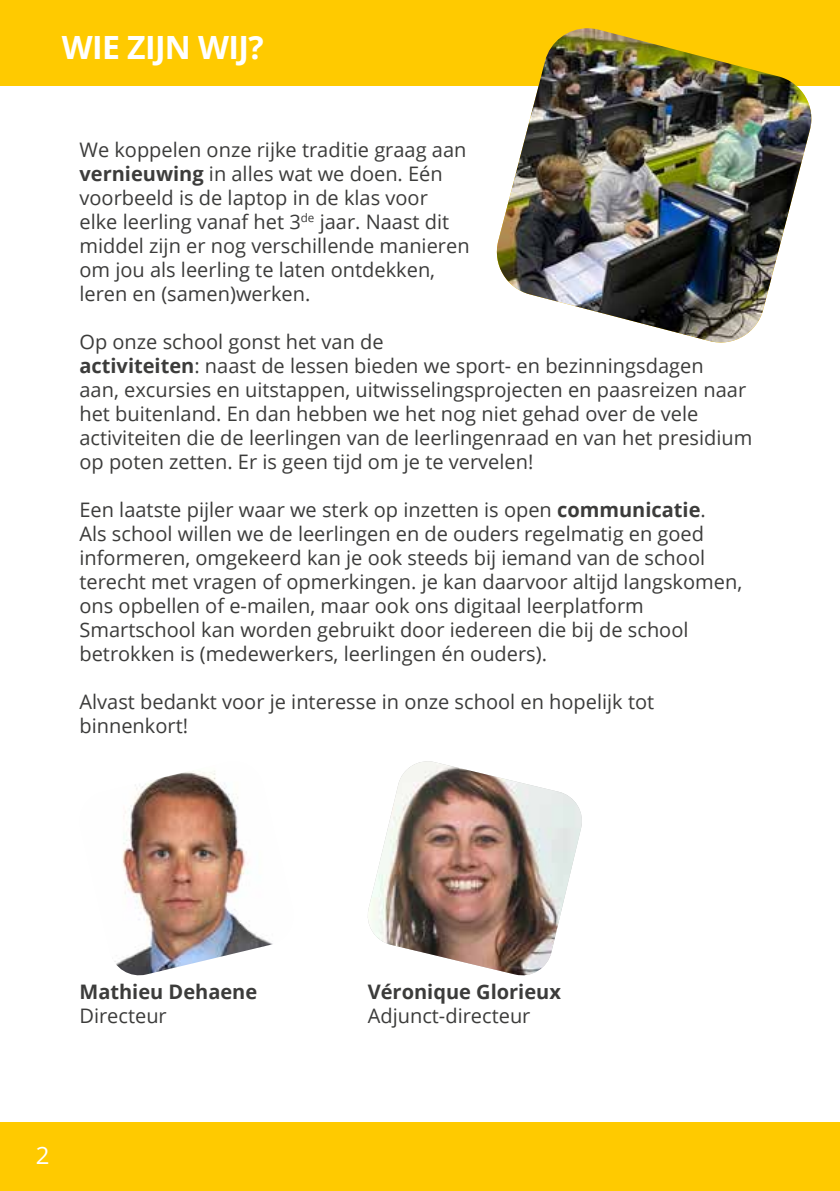
<style>
.page{position:relative;width:840px;height:1191px;background:#fff}
.page>*{position:absolute;margin:0;border:0;box-sizing:border-box;transform-origin:0 0}
.t1{font:700 32px "Open Sans";letter-spacing:-.02em;color:#fff}
.t2{font:24px "Open Sans";color:#fff}
.t3{font:20px/24px "Open Sans";color:#3c3c3b}
.t4{font:700 20px "Open Sans";color:#3c3c3b}
.s1{font-weight:700}
</style>
<div class="page">
<div style="left:0;top:0;width:839px;height:85px;background:#ffca00"></div>
<div style="left:0;top:1123px;width:839px;height:68px;background:#ffca00"></div>
<img style="left:114px;top:771px;width:159px;height:205px">
<img style="left:367px;top:761px;width:214px;height:215px">
<img style="left:492px;top:28px;width:323px;height:314px">
<h1 class="t1" style="left:62px;top:24px;width:203px">WIE ZIJN WIJ?</h1>
<p class="t3" style="left:79px;top:137px;width:391px">We koppelen onze rijke traditie graag aan <span class="s1">vernieuwing</span> in alles wat we doen. Eén voorbeeld is de laptop in de klas voor elke leerling vanaf het 3<sup>de</sup> jaar. Naast dit middel zijn er nog verschillende manieren om jou als leerling te laten ontdekken, leren en (samen)werken.</p>
<p class="t3" style="left:79px;top:329px;width:674px">Op onze school gonst het van de<br><span class="s1">activiteiten</span>: naast de lessen bieden we sport- en bezinningsdagen<br>aan, excursies en uitstappen, uitwisselingsprojecten en paasreizen naar het buitenland. En dan hebben we het nog niet gehad over de vele activiteiten die de leerlingen van de leerlingenraad en van het presidium op poten zetten. Er is geen tijd om je te vervelen!</p>
<p class="t3" style="left:79px;top:497px;width:664px">Een laatste pijler waar we sterk op inzetten is open <span class="s1">communicatie</span>.<br>Als school willen we de leerlingen en de ouders regelmatig en goed informeren, omgekeerd kan je ook steeds bij iemand van de school terecht met vragen of opmerkingen. je kan daarvoor altijd langskomen, ons opbellen of e-mailen, maar ook ons digitaal leerplatform Smartschool kan worden gebruikt door iedereen die bij de school betrokken is (medewerkers, leerlingen én ouders).</p>
<p class="t3" style="left:79px;top:689px;width:576px">Alvast bedankt voor je interesse in onze school en hopelijk tot binnenkort!</p>
<p class="t4" style="left:79px;top:978px;width:179px">Mathieu Dehaene</p>
<p class="t4" style="left:367px;top:978px;width:194px">Véronique Glorieux</p>
<p class="t3" style="left:79px;top:1003px;width:89px">Directeur</p>
<p class="t3" style="left:367px;top:1003px;width:164px">Adjunct-directeur</p>
<p class="t2" style="left:36px;top:1138px;width:15px">2</p>
</div>
